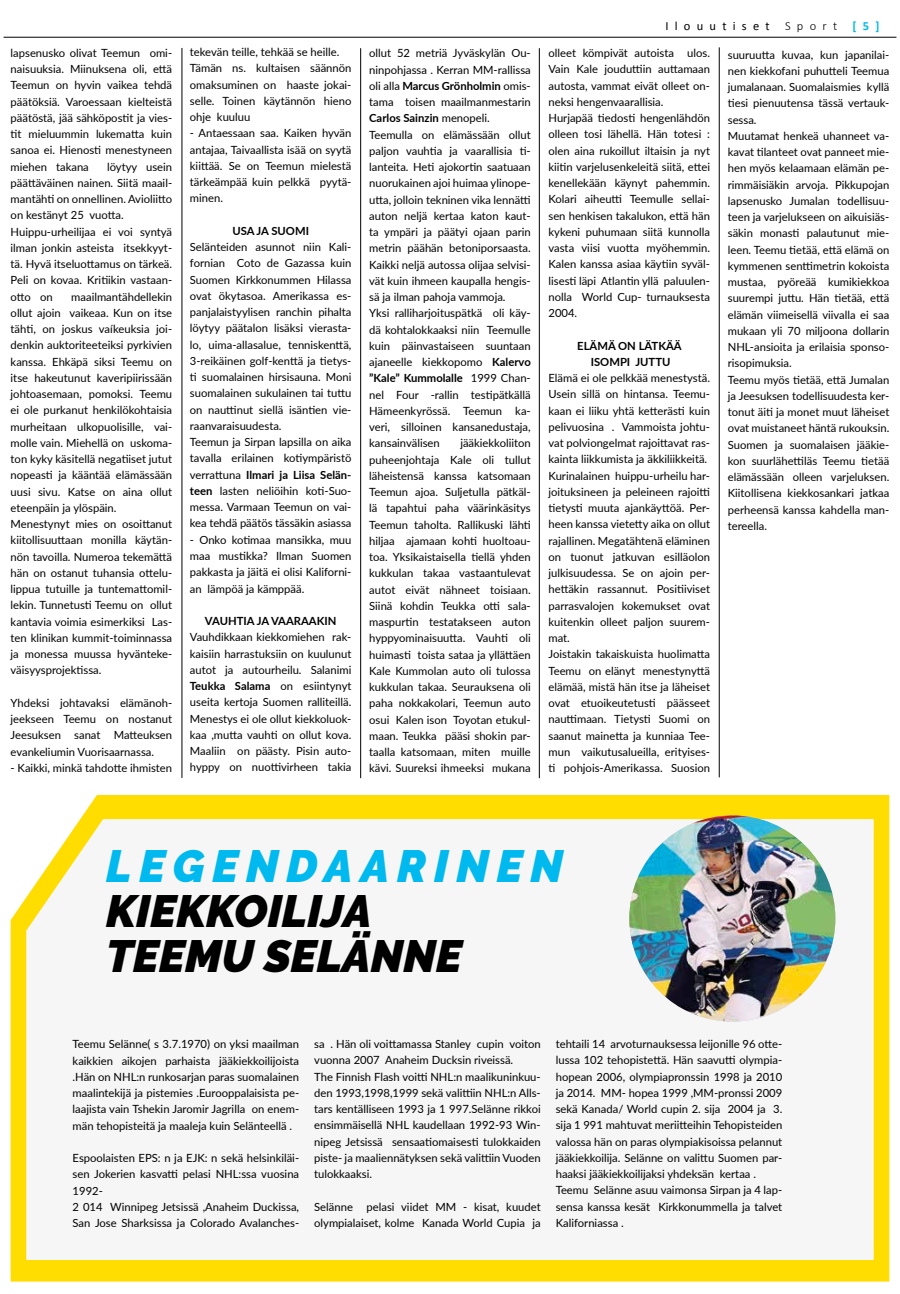
<style>
.page{position:relative;width:900px;height:1294px;background:#fff}
.page>*{position:absolute;margin:0;border:0;box-sizing:border-box;transform-origin:0 0}
.t1{font:italic 900 45px/45px "Raleway";color:#000}
.t2{font:italic 900 45px "Raleway";letter-spacing:.175em;color:#00b9ee}
.t3{font:12.5px "Calibri";letter-spacing:.5em;color:#000}
.t4{font:11.25px/16.2px "Lato";color:#000}
.t5{font:700 11.25px/16.2px "Lato";color:#000;text-align:center}
.s1{font-weight:700}
.s2{font-weight:300}
.s3{font-weight:700;color:#00b9ee}
</style>
<div class="page">
<hr style="left:4px;top:37px;width:892px;height:1px;background:#000">
<hr style="left:719px;top:47px;width:1px;height:730px;background:#000">
<hr style="left:539px;top:48px;width:1px;height:730px;background:#000">
<hr style="left:360px;top:48px;width:1px;height:730px;background:#000">
<hr style="left:182px;top:48px;width:1px;height:730px;background:#000">
<svg style="left:11px;top:795px;width:878px;height:486px;fill:#f6f6f6"></svg>
<img style="left:629px;top:815px;width:206px;height:206px;border-radius:103px">
<p class="t4" style="left:11px;top:44px;width:163px;text-align:justify">lapsenusko olivat Teemun omi&shy;naisuuksia. Miinuksena oli, että Teemun on hyvin vaikea tehdä päätöksiä. Varoessaan kielteistä päätöstä, jää sähköpostit ja vies&shy;tit mieluummin lukematta kuin sanoa ei. Hienosti menestyneen miehen takana</p>
<p class="t4" style="left:11px;top:158px;width:163px;text-indent:96px">löytyy usein päättäväinen nainen. Siitä maail&shy;mantähti on onnellinen. Avioliitto on kestänyt 25 vuotta.<br>Huippu-urheilijaa ei voi syntyä ilman jonkin asteista itsekkyyt&shy;tä. Hyvä itseluottamus on tärkeä.<br>Peli on kovaa. Kritiikin vastaan&shy;otto on</p>
<p class="t4" style="left:11px;top:288px;width:163px;text-indent:61px">maailmantähdellekin ollut ajoin vaikeaa. Kun on itse tähti, on joskus vaíkeuksia joi&shy;denkin auktoriteeteiksi pyrkivien kanssa. Ehkäpä siksi Teemu on itse hakeutunut kaveripiirissään johtoasemaan, pomoksi. Teemu ei ole purkanut henkilökohtaisia murheitaan ulkopuolisille, vai&shy;molle vain. Miehellä on uskoma&shy;ton kyky käsitellä negatiiset jutut nopeasti ja kääntää elämässään uusi sivu. Katse on aina ollut eteenpäin ja ylöspäin.<br>Menestynyt mies on osoittanut kiitollisuuttaan monilla käytän&shy;nön tavoilla. Numeroa tekemättä hän on ostanut tuhansia ottelu&shy;lippua tutuille ja tuntemattomil&shy;lekin. Tunnetusti Teemu on ollut kantavia voimia esimerkiksi Las&shy;ten klinikan kummit-toiminnassa ja monessa muussa hyvänteke&shy;väisyysprojektissa.</p>
<p class="t4" style="left:11px;top:694px;width:163px;text-align:justify">Yhdeksi johtavaksi elämänoh&shy;jeekseen Teemu on nostanut Jeesuksen sanat Matteuksen evankeliumin Vuorisaarnassa.</p>
<p class="t4" style="left:11px;top:759px;width:163px">- Kaikki, minkä tahdotte ihmisten</p>
<p class="t4" style="left:190px;top:43px;width:163px">tekevän teille, tehkää se heille.<br>Tämän ns. kultaisen säännön omaksuminen on haaste jokai&shy;selle. Toinen käytännön hieno ohje kuuluu</p>
<p class="t4" style="left:190px;top:125px;width:163px;text-align:justify">- Antaessaan saa. Kaiken hyvän antajaa, Taivaallista isää on syytä kiittää. Se on Teemun mielestä tärkeämpää kuin pelkkä pyytä&shy;minen.</p>
<p class="t5" style="left:232px;top:222px;width:78px">USA JA SUOMI</p>
<p class="t4" style="left:190px;top:238px;width:163px">Selänteiden asunnot niin Kali&shy;fornian Coto de Gazassa kuin<br>Suomen Kirkkonummen Hilassa ovat ökytasoa. Amerikassa es&shy;panjalaistyylisen ranchin pihalta löytyy päätalon lisäksi vierasta&shy;lo, uima-allasalue, tenniskenttä,<br>3-reikäinen golf-kenttä ja tietys&shy;ti suomalainen hirsisauna. Moni suomalainen sukulainen tai tuttu on nauttinut siellä isäntien vie&shy;raanvaraisuudesta.<br>Teemun ja Sirpan lapsilla on aika tavalla erilainen kotiympäristö verrattuna <span class="s1">Ilmari ja Liisa Selän&shy;teen</span> lasten neliöihin koti-Suo&shy;messa. Varmaan Teemun on vai&shy;kea tehdä päätös tässäkin asiassa</p>
<p class="t4" style="left:190px;top:531px;width:163px;text-align:justify">- Onko kotimaa mansikka, muu maa mustikka? Ilman Suomen pakkasta ja jäitä ei olisi Kaliforni&shy;an lämpöä ja kämppää.</p>
<p class="t5" style="left:205px;top:612px;width:133px">VAUHTIA JA VAARAAKIN</p>
<p class="t4" style="left:190px;top:628px;width:163px;text-align:justify">Vauhdikkaan kiekkomiehen rak&shy;kaisiin harrastuksiin on kuulunut autot ja autourheilu. Salanimi <span class="s1">Teukka Salama</span> on esiintynyt useita kertoja Suomen ralliteillä.<br>Menestys ei ole ollut kiekkoluok&shy;kaa ,mutta vauhti on ollut kova.<br>Maaliin on päästy. Pisin auto&shy;hyppy on nuottivirheen takia</p>
<p class="t4" style="left:369px;top:45px;width:163px">ollut 52 metriä Jyväskylän Ou&shy;ninpohjassa . Kerran MM-rallissa oli alla <span class="s1">Marcus Grönholmin</span> omis&shy;tama toisen maailmanmestarin<br><span class="s1">Carlos Sainzin</span> menopeli.<br>Teemulla on elämässään ollut paljon vauhtia ja vaarallisia ti&shy;lanteita. Heti ajokortin saatuaan nuorukainen ajoi huimaa ylinope&shy;utta, jolloin tekninen vika lennätti auton neljä kertaa katon kaut&shy;ta ympäri ja päätyi ojaan parin metrin päähän betoniporsaasta.<br>Kaikki neljä autossa olijaa selvisi&shy;vät kuin ihmeen kaupalla hengis&shy;sä ja ilman pahoja vammoja.<br>Yksi ralliharjoituspätkä oli käy&shy;dä kohtalokkaaksi niin Teemulle kuin päinvastaiseen suuntaan ajaneelle kiekkopomo <span class="s1">Kalervo ”Kale” Kummolalle</span> 1999 Chan&shy;nel Four -rallin testipätkällä<br>Hämeenkyrössä. Teemun ka&shy;veri, silloinen kansanedustaja, kansainvälisen</p>
<p class="t4" style="left:369px;top:434px;width:163px;text-align:justify;text-indent:91px">jääkiekkoliiton puheenjohtaja Kale oli tullut läheistensä kanssa katsomaan Teemun ajoa. Suljetulla pätkäl&shy;lä tapahtui paha väärinkäsitys Teemun taholta. Rallikuski lähti hiljaa ajamaan kohti huoltoau&shy;toa. Yksikaistaisella tiellä yhden kukkulan takaa vastaantulevat autot eivät nähneet toisiaan.<br>Siinä kohdin Teukka otti sala&shy;maspurtin testatakseen auton hyppyominaisuutta. Vauhti oli huimasti toista sataa ja yllättäen Kale Kummolan auto oli tulossa kukkulan takaa. Seurauksena oli paha nokkakolari, Teemun auto osui Kalen ison Toyotan etukul&shy;maan. Teukka pääsi shokin par&shy;taalla katsomaan, miten muille kävi. Suureksi ihmeeksi mukana</p>
<p class="t3" style="left:665px;top:17px;width:215px">Ilouutiset <span class="s2">Sport</span> <span class="s3">[5]</span></p>
<p class="t4" style="left:549px;top:44px;width:163px">olleet kömpivät autoista ulos.<br>Vain Kale jouduttiin auttamaan autosta, vammat eivät olleet on&shy;neksi hengenvaarallisia.<br>Hurjapää tiedosti hengenlähdön olleen tosi lähellä. Hän totesi : olen aina rukoillut iltaisin ja nyt kiitin varjelusenkeleitä siitä, ettei kenellekään käynyt pahemmin.<br>Kolari aiheutti Teemulle sellai&shy;sen henkisen takalukon, että hän kykeni puhumaan siitä kunnolla vasta viisi vuotta myöhemmin.<br>Kalen kanssa asiaa käytiin syväl&shy;lisesti läpi Atlantin yllä paluulen&shy;nolla World Cup- turnauksesta<br>2004.</p>
<p class="t5" style="left:577px;top:337px;width:106px">ELÄMÄ ON LÄTKÄÄ<br>ISOMPI JUTTU</p>
<p class="t4" style="left:549px;top:369px;width:163px">Elämä ei ole pelkkää menestystä.<br>Usein sillä on hintansa. Teemu&shy;kaan ei liiku yhtä ketterästi kuin pelivuosina . Vammoista johtu&shy;vat polviongelmat rajoittavat ras&shy;kainta liikkumista ja äkkiliikkeitä.<br>Kurinalainen huippu-urheilu har&shy;joituksineen ja peleineen rajoitti tietysti muuta ajankäyttöä. Per&shy;heen kanssa vietetty aika on ollut rajallinen. Megatähtenä eläminen on tuonut jatkuvan esilläolon julkisuudessa. Se on ajoin per&shy;hettäkin rassannut. Positiiviset parrasvalojen kokemukset ovat kuitenkin olleet paljon suurem&shy;mat.<br>Joistakin takaiskuista huolimatta<br>Teemu on elänyt menestynyttä elämää, mistä hän itse ja läheiset ovat etuoikeutetusti päässeet nauttimaan. Tietysti Suomi on saanut mainetta ja kunniaa Tee&shy;mun vaikutusalueilla, erityises&shy;ti pohjois-Amerikassa. Suosion</p>
<p class="t4" style="left:728px;top:46px;width:163px">suuruutta kuvaa, kun japanilai&shy;nen kiekkofani puhutteli Teemua jumalanaan. Suomalaismies kyllä tiesi pienuutensa tässä vertauk&shy;sessa.<br>Muutamat henkeä uhanneet va&shy;kavat tilanteet ovat panneet mie&shy;hen myös kelaamaan elämän pe&shy;rimmäisiäkin arvoja. Pikkupojan lapsenusko Jumalan todellisuu&shy;teen ja varjelukseen on aikuisiäs&shy;säkin monasti palautunut mie&shy;leen. Teemu tietää, että elämä on kymmenen senttimetrin kokoista mustaa, pyöreää kumikiekkoa suurempi juttu. Hän tietää, että elämän viimeisellä viivalla ei saa mukaan yli 70 miljoona dollarin<br>NHL-ansioita ja erilaisia sponso&shy;risopimuksia.<br>Teemu myös tietää, että Jumalan ja Jeesuksen todellisuudesta ker&shy;tonut äiti ja monet muut läheiset ovat muistaneet häntä rukouksin.<br>Suomen ja suomalaisen jääkie&shy;kon suurlähettiläs Teemu tietää elämässään olleen varjeluksen.<br>Kiitollisena kiekkosankari jatkaa perheensä kanssa kahdella man&shy;tereella.</p>
<h1 class="t2" style="left:106px;top:840px;width:458px">LEGENDAARINEN</h1>
<h1 class="t1" style="left:106px;top:888px;width:357px">KIEKKOILIJA<br>TEEMU SELÄNNE</h1>
<p class="t4" style="left:73px;top:1035px;width:228px;text-align:justify">Teemu Selänne( s 3.7.1970) on yksi maailman kaikkien aikojen parhaista jääkiekkoilijoista .Hän on NHL:n runkosarjan paras suomalainen maalintekijä ja pistemies .Eurooppalaisista pe&shy;laajista vain Tshekin Jaromir Jagrilla on enem&shy;män tehopisteitä ja maaleja kuin Selänteellä .</p>
<p class="t4" style="left:73px;top:1149px;width:228px">Espoolaisten EPS: n ja EJK: n sekä helsinkiläi&shy;sen Jokerien kasvatti pelasi NHL:ssa vuosina 1992-<br>2 014 Winnipeg Jetsissä ,Anaheim Duckissa, San Jose Sharksissa ja Colorado Avalanches-</p>
<p class="t4" style="left:314px;top:1035px;width:228px">sa . Hän oli voittamassa Stanley cupin voiton vuonna 2007 Anaheim Ducksin riveissä.<br>The Finnish Flash voitti NHL:n maalikuninkuu&shy;den 1993,1998,1999 sekä valittiin NHL:n Alls&shy;tars kentälliseen 1993 ja 1 997.Selänne rikkoi ensimmäisellä NHL kaudellaan 1992-93 Win&shy;nipeg Jetsissä sensaatiomaisesti tulokkaiden piste- ja maaliennätyksen sekä valittiin Vuoden tulokkaaksi.</p>
<p class="t4" style="left:314px;top:1197px;width:228px">Selänne pelasi viidet MM - kisat, kuudet olympialaiset, kolme Kanada World Cupia ja</p>
<p class="t4" style="left:556px;top:1035px;width:228px">tehtaili 14 arvoturnauksessa leijonille 96 otte&shy;lussa 102 tehopistettä. Hän saavutti olympia&shy;hopean 2006, olympiapronssin 1998 ja 2010 ja 2014. MM- hopea 1999 ,MM-pronssi 2009 sekä Kanada/ World cupin 2. sija 2004 ja 3. sija 1 991 mahtuvat meriitteihin Tehopisteiden valossa hän on paras olympiakisoissa pelannut jääkiekkoilija. Selänne on valittu Suomen par&shy;haaksi jääkiekkoilijaksi yhdeksän kertaa .<br>Teemu Selänne asuu vaimonsa Sirpan ja 4 lap&shy;sensa kanssa kesät Kirkkonummella ja talvet Kaliforniassa .</p>
</div>
